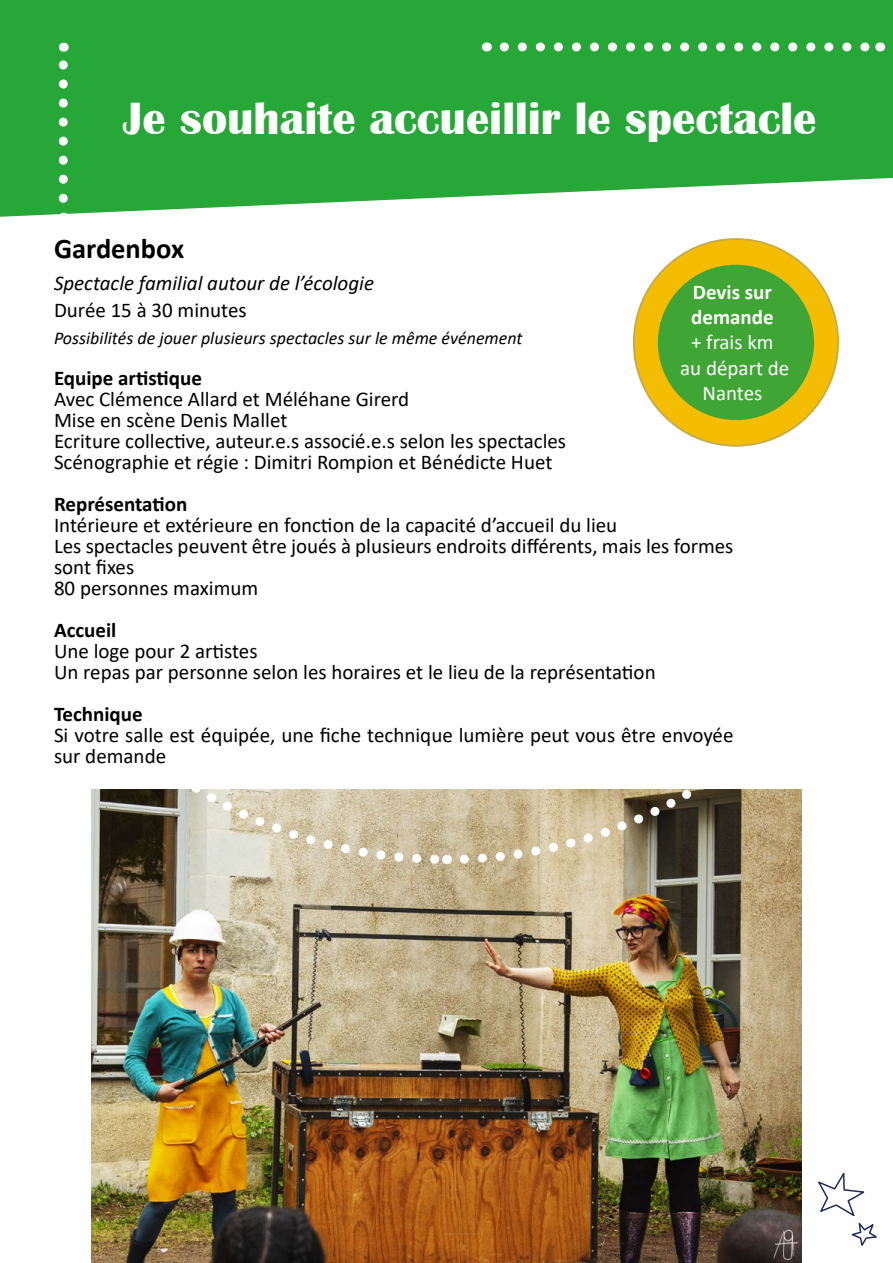
<style>
.page{position:relative;width:893px;height:1263px;background:#fff}
.page>*{position:absolute;margin:0;border:0;box-sizing:border-box;transform-origin:0 0}
.t1{font:700 46.5px "Britannic";color:#fff}
.t2{font:700 28.5px "Calibri";color:#000}
.t3{font:21px/21px "Calibri";color:#000}
.t4{font:700 21px "Calibri";color:#000}
.t5{font:italic 21px "Calibri";color:#000}
.t6{font:21px/25.2px "Calibri";color:#fff;text-align:center}
.t7{font:700 21px/25.2px "Calibri";color:#fff}
.t8{font:italic 18px "Calibri";color:#000}
</style>
<div class="page">
<img style="left:91px;top:789px;width:711px;height:474px">
<svg style="left:455px;top:382px;width:376px;height:486px"></svg>
<svg style="left:91px;top:789px;width:356px;height:79px;background:#b2aa95"></svg>
<svg style="left:0;top:0;width:893px;height:217px;background:#3baf4a"></svg>
<svg style="left:59px;top:43px;width:9px;height:155px"></svg>
<svg style="left:504px;top:42px;width:367px;height:9px"></svg>
<svg style="left:818px;top:1172px;width:59px;height:74px"></svg>
<div style="left:634px;top:239px;width:204px;height:207px;background:#f4bd01;border-radius:50%"></div>
<div style="left:658px;top:265px;width:156px;height:155px;background:#3fa535;border-radius:50%"></div>
<h1 class="t1" style="left:123px;top:92px;width:695px">Je souhaite accueillir le spectacle</h1>
<h2 class="t2" style="left:54px;top:228px;width:132px">Gardenbox</h2>
<p class="t5" style="left:54px;top:268px;width:322px">Spectacle familial autour de l’écologie</p>
<p class="t3" style="left:54px;top:298px;width:194px">Durée 15 à 30 minutes</p>
<p class="t8" style="left:54px;top:325px;width:470px">Possibilités de jouer plusieurs spectacles sur le même événement</p>
<p class="t4" style="left:54px;top:363px;width:149px">Equipe artistique</p>
<p class="t3" style="left:54px;top:388px;width:514px">Avec Clémence Allard et Méléhane Girerd<br>Mise en scène Denis Mallet<br>Ecriture collective, auteur.e.s associé.e.s selon les spectacles Scénographie et régie : Dimitri Rompion et Bénédicte Huet</p>
<p class="t4" style="left:54px;top:489px;width:135px">Représentation</p>
<p class="t3" style="left:54px;top:514px;width:681px">Intérieure et extérieure en fonction de la capacité d’accueil du lieu<br>Les spectacles peuvent être joués à plusieurs endroits différents, mais les formes sont fixes<br>80 personnes maximum</p>
<p class="t4" style="left:54px;top:615px;width:64px">Accueil</p>
<p class="t3" style="left:54px;top:640px;width:603px">Une loge pour 2 artistes<br>Un repas par personne selon les horaires et le lieu de la représentation</p>
<p class="t4" style="left:54px;top:699px;width:90px">Technique</p>
<p class="t3" style="left:54px;top:724px;width:681px">Si votre salle est équipée, une fiche technique lumière peut vous être envoyée sur demande</p>
<p class="t7" style="left:691px;top:279px;width:84px">Devis sur demande</p>
<p class="t6" style="left:680px;top:329px;width:110px">+ frais km au départ de<br>Nantes</p>
</div>
